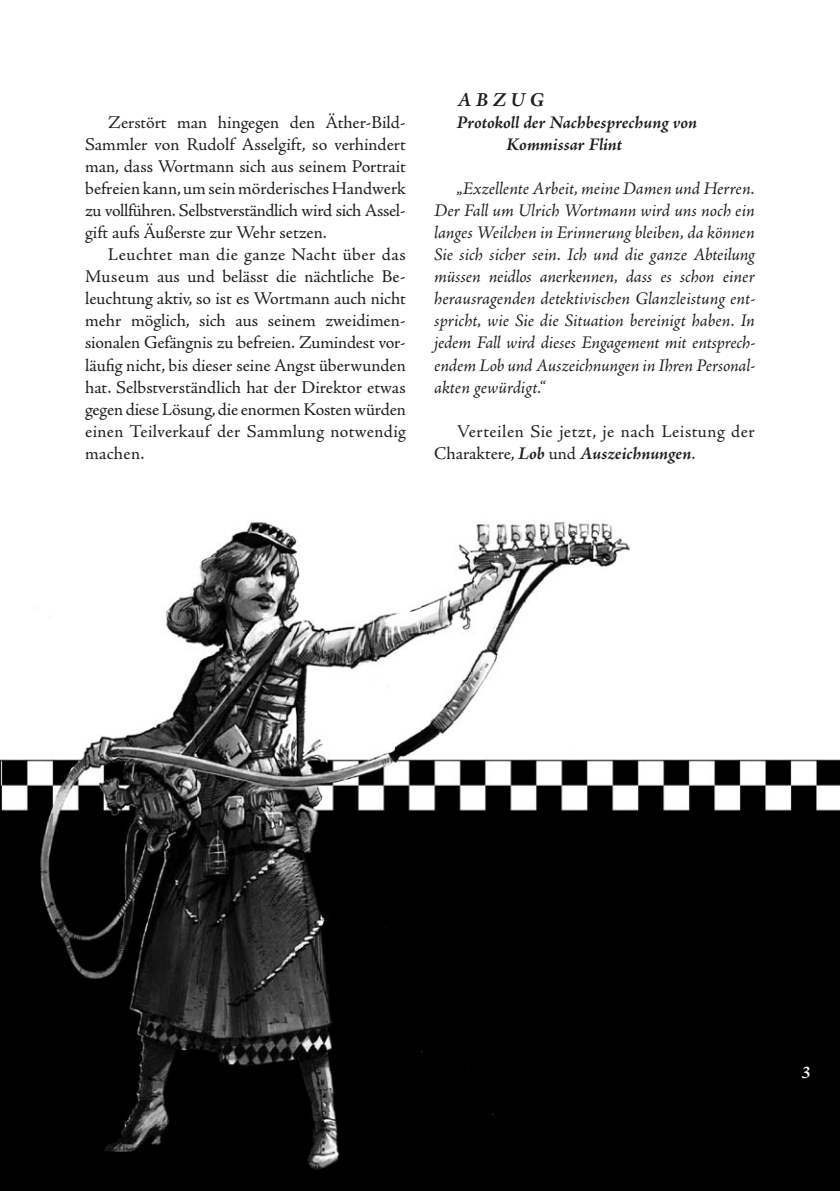
<style>
.page{position:relative;width:840px;height:1191px;background:#fff}
.page>*{position:absolute;margin:0;border:0;box-sizing:border-box;transform-origin:0 0}
.t1{font:italic 700 20px "Adobe Jenson Pro";color:#231f20}
.t2{font:18px/22px "Adobe Jenson Pro";letter-spacing:-.005em;color:#231f20;text-align:justify}
.t3{font:italic 18px/22px "Adobe Jenson Pro";letter-spacing:-.01em;color:#231f20;text-align:justify}
.t4{font:18px/22px "Adobe Jenson Pro";letter-spacing:.03em;color:#231f20}
.t5{font:italic 700 18px/22px "Adobe Jenson Pro";letter-spacing:-.005em;color:#231f20}
.t6{font:italic 700 18px "Adobe Jenson Pro";color:#fff}
.s1{font-weight:700;font-style:italic}
</style>
<div class="page">
<img style="left:0;top:521px;width:839px;height:670px">
<p class="t2" style="left:85px;top:112px;width:322px;text-indent:23px">Zerstört man hingegen den Äther-Bild-Sammler von Rudolf Asselgift, so verhindert man, dass Wortmann sich aus seinem Portrait befreien kann, um sein mörderisches Handwerk zu vollführen. Selbstverständlich wird sich Assel&shy;gift aufs Äußerste zur Wehr setzen.</p>
<p class="t2" style="left:85px;top:244px;width:322px;text-indent:23px">Leuchtet man die ganze Nacht über das Museum aus und belässt die nächtliche Be&shy;leuchtung aktiv, so ist es Wortmann auch nicht mehr möglich, sich aus seinem zweidimen&shy;sionalen Gefängnis zu befreien. Zumindest vor&shy;läufig nicht, bis dieser seine Angst überwunden hat. Selbstverständlich hat der Direktor etwas gegen diese Lösung, die enormen Kosten würden einen Teilverkauf der Sammlung notwendig machen.</p>
<p class="t1" style="left:457px;top:89px;width:19px">ABZUG</p>
<p class="t5" style="left:434px;top:113px;width:264px;text-indent:23px">Protokoll der Nachbesprechung von<br>K</p>
<p class="t5" style="left:519px;top:135px;width:104px">ommissar Flint</p>
<p class="t3" style="left:434px;top:179px;width:322px;text-indent:23px">„Exzellente Arbeit, meine Damen und Herren.<br>Der Fall um Ulrich Wortmann wird uns noch ein langes Weilchen in Erinnerung bleiben, da können Sie sich sicher sein. Ich und die ganze Abteilung müssen neidlos anerkennen, dass es schon einer herausragenden detektivischen Glanzleistung ent&shy;spricht, wie Sie die Situation bereinigt haben. In jedem Fall wird dieses Engagement mit entsprech&shy;endem Lob und Auszeichnungen in Ihren Personal&shy;akten gewürdigt.“</p>
<p class="t4" style="left:434px;top:420px;width:322px;text-indent:23px">Verteilen Sie jetzt, je nach Leistung der<br>Charaktere, <span class="s1">Lob</span> und <span class="s1">Auszeichnungen</span>.</p>
<p class="t6" style="left:800px;top:1062px;width:11px">3</p>
</div>
